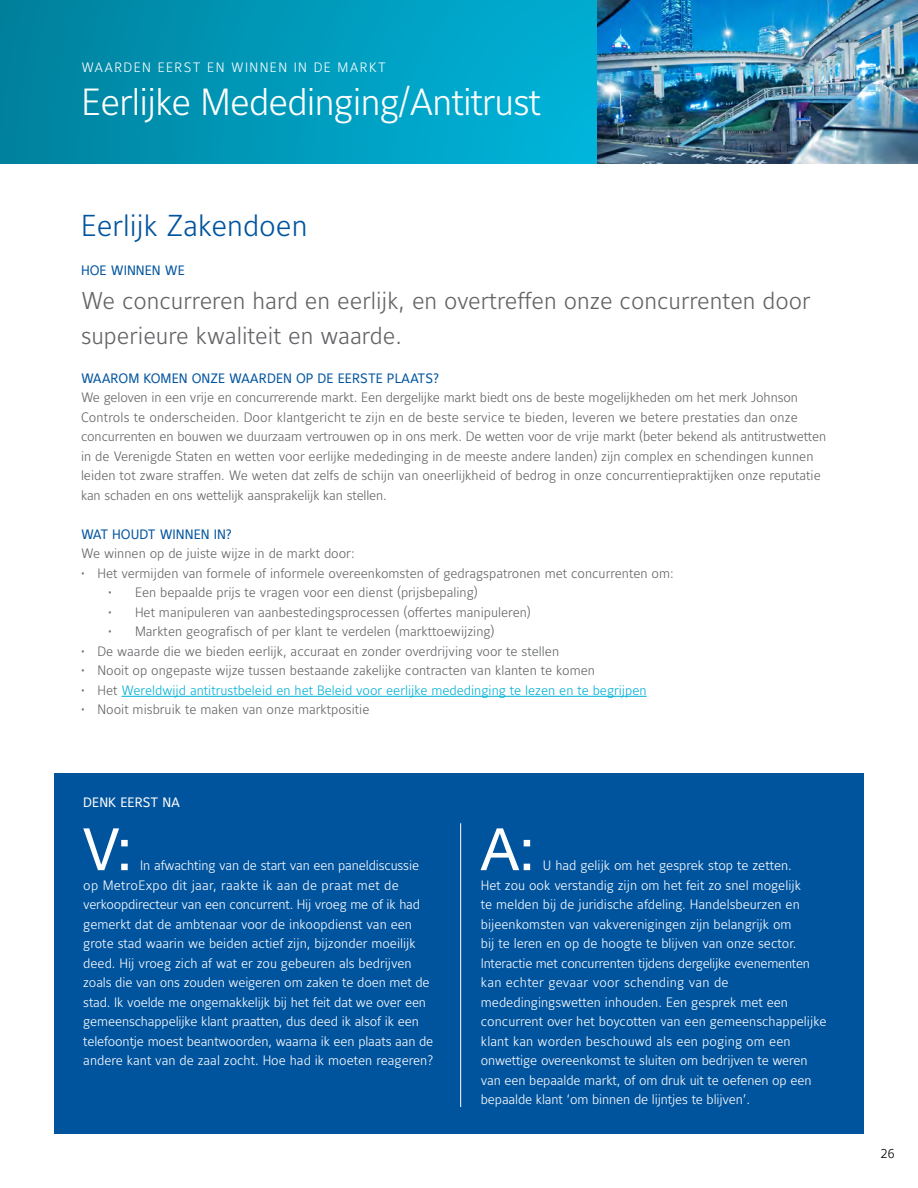
<style>
.page{position:relative;width:918px;height:1188px;background:#fff}
.page>*{position:absolute;margin:0;border:0;box-sizing:border-box;transform-origin:0 0}
.t1{font:58.5px "Helvetica Neue";color:#fff}
.t2{font:37.5px "Maurea Light Lf";letter-spacing:-.02em;color:#fff}
.t3{font:30px "Maurea Light Lf";color:#00549e}
.t4{font:24px/34.5px "Maurea Light Lf";color:#636466}
.t5{font:13.5px/19.5px "Maurea Light Lf";color:#fff}
.t6{font:13.5px/19.5px "Maurea Light Lf";color:#636466}
.t7{font:13.5px "Maurea Light Lf";color:#00b1d7}
.t8{font:13.5px "Maurea";color:#00549e}
.t9{font:13.5px "Maurea Light Lf";letter-spacing:.1em;color:#fff}
.t10{font:13.5px "Maurea";color:#fff}
.t11{font:13.5px "Maurea Light Lf";color:#000}
.s1{color:#636466}
</style>
<div class="page">
<div style="left:54px;top:774px;width:810px;height:360px;background:#00549e"></div>
<div style="left:0;top:0;width:622px;height:163px;background:linear-gradient(to right,#00819d,#00b5db)"></div>
<hr style="left:121px;top:696px;width:526px;height:1px;background:#00b1d7">
<hr style="left:460px;top:823px;width:1px;height:284px;background:#fff">
<img style="left:597px;top:0;width:321px;height:163px">
<p class="t9" style="left:82px;top:60px;width:306px">WAARDEN EERST EN WINNEN IN DE MARKT</p>
<h2 class="t2" style="left:82px;top:81px;width:461px">Eerlijke Mededinging/Antitrust</h2>
<h3 class="t3" style="left:81px;top:209px;width:228px">Eerlijk Zakendoen</h3>
<p class="t8" style="left:81px;top:263px;width:105px">HOE WINNEN WE</p>
<h3 class="t4" style="left:81px;top:285px;width:731px">We concurreren hard en eerlijk, en overtreffen onze concurrenten door superieure kwaliteit en waarde.</h3>
<p class="t8" style="left:81px;top:371px;width:360px">WAAROM KOMEN ONZE WAARDEN OP DE EERSTE PLAATS?</p>
<p class="t6" style="left:81px;top:389px;width:747px">We geloven in een vrije en concurrerende markt. Een dergelijke markt biedt ons de beste mogelijkheden om het merk Johnson Controls te onderscheiden. Door klantgericht te zijn en de beste service te bieden, leveren we betere prestaties dan onze concurrenten en bouwen we duurzaam vertrouwen op in ons merk. De wetten voor de vrije markt (beter bekend als antitrustwetten in de Verenigde Staten en wetten voor eerlijke mededinging in de meeste andere landen) zijn complex en schendingen kunnen leiden tot zware straffen. We weten dat zelfs de schijn van oneerlijkheid of bedrog in onze concurrentiepraktijken onze reputatie kan schaden en ons wettelijk aansprakelijk kan stellen.</p>
<p class="t8" style="left:81px;top:527px;width:152px">WAT HOUDT WINNEN IN?</p>
<p class="t6" style="left:81px;top:545px;width:275px">We winnen op de juiste wijze in de markt door:</p>
<p class="t6" style="left:81px;top:564px;width:594px">• Het vermijden van formele of informele overeenkomsten of gedragspatronen met concurrenten om:</p>
<p class="t6" style="left:108px;top:584px;width:371px">• Een bepaalde prijs te vragen voor een dienst (prijsbepaling)</p>
<p class="t6" style="left:108px;top:603px;width:424px">• Het manipuleren van aanbestedingsprocessen (offertes manipuleren)</p>
<p class="t6" style="left:108px;top:623px;width:388px">• Markten geografisch of per klant te verdelen (markttoewijzing)</p>
<p class="t6" style="left:81px;top:642px;width:480px">• De waarde die we bieden eerlijk, accuraat en zonder overdrijving voor te stellen</p>
<p class="t6" style="left:81px;top:662px;width:515px">• Nooit op ongepaste wijze tussen bestaande zakelijke contracten van klanten te komen</p>
<p class="t7" style="left:81px;top:683px;width:567px"><span class="s1">• Het</span> Wereldwijd antitrustbeleid en het Beleid voor eerlijke mededinging te lezen en te begrijpen</p>
<p class="t6" style="left:81px;top:701px;width:290px">• Nooit misbruik te maken van onze marktpositie</p>
<p class="t10" style="left:83px;top:795px;width:98px">DENK EERST NA</p>
<h1 class="t1" style="left:83px;top:807px;width:51px">V:</h1>
<p class="t5" style="left:83px;top:856px;width:352px;text-indent:57px">In afwachting van de start van een paneldiscussie op MetroExpo dit jaar, raakte ik aan de praat met de verkoopdirecteur van een concurrent. Hij vroeg me of ik had gemerkt dat de ambtenaar voor de inkoopdienst van een grote stad waarin we beiden actief zijn, bijzonder moeilijk deed. Hij vroeg zich af wat er zou gebeuren als bedrijven zoals die van ons zouden weigeren om zaken te doen met de stad. Ik voelde me ongemakkelijk bij het feit dat we over een gemeenschappelijke klant praatten, dus deed ik alsof ik een telefoontje moest beantwoorden, waarna ik een plaats aan de andere kant van de zaal zocht. Hoe had ik moeten reageren?</p>
<h1 class="t1" style="left:481px;top:807px;width:56px">A:</h1>
<p class="t5" style="left:481px;top:856px;width:347px;text-indent:62px">U had gelijk om het gesprek stop te zetten.<br>Het zou ook verstandig zijn om het feit zo snel mogelijk<br>te melden bij de juridische afdeling. Handelsbeurzen en bijeenkomsten van vakverenigingen zijn belangrijk om<br>bij te leren en op de hoogte te blijven van onze sector.<br>Interactie met concurrenten tijdens dergelijke evenementen kan echter gevaar voor schending van de mededingingswetten inhouden. Een gesprek met een concurrent over het boycotten van een gemeenschappelijke klant kan worden beschouwd als een poging om een onwettige overeenkomst te sluiten om bedrijven te weren van een bepaalde markt, of om druk uit te oefenen op een bepaalde klant ‘om binnen de lijntjes te blijven’.</p>
<p class="t11" style="left:881px;top:1145px;width:15px">26</p>
</div>
